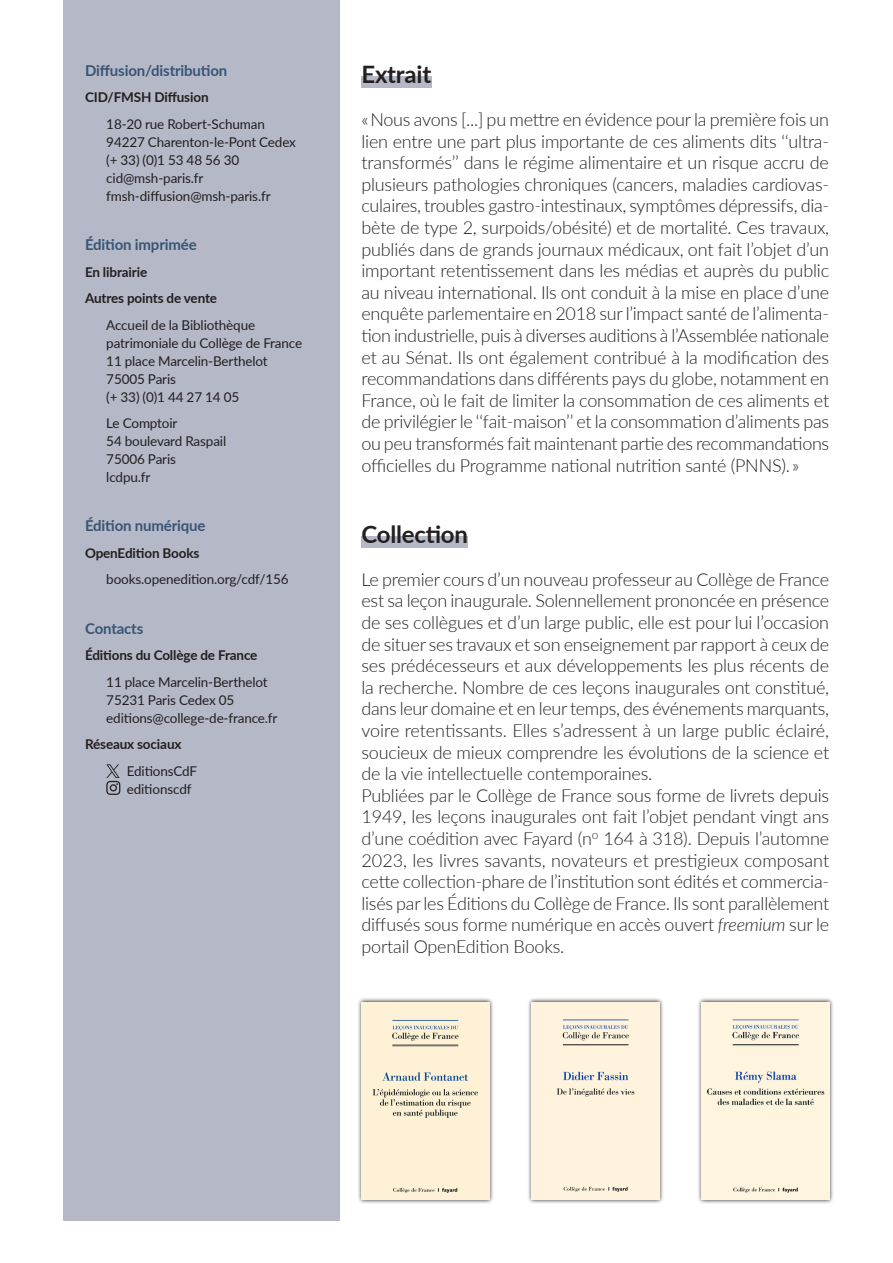
<style>
.page{position:relative;width:893px;height:1263px;background:#fff}
.page>*{position:absolute;margin:0;border:0;box-sizing:border-box;transform-origin:0 0}
.titre{font:700 24px "Lato";letter-spacing:-.01em;color:#231f20}
.extrait_dernier{font:300 18px/21.6px "Lato";letter-spacing:-.01em;color:#231f20;text-align:justify}
.texte{font:300 18px/21.6px "Lato";letter-spacing:-.01em;color:#231f20;text-align:justify}
.encadre_intertitre_1{font:700 15px "Lato";letter-spacing:-.01em;color:#385574}
.encadre_texte{font:13.5px/18px "Lato";letter-spacing:-.01em;color:#231f20}
.encadre_intertitre_2{font:700 13.5px "Lato";letter-spacing:-.01em;color:#231f20}
.encadre_reseaux{font:13.5px/18px "Lato";letter-spacing:-.01em;color:#231f20}
.s1{font-style:italic}
</style>
<div class="page">
<div style="left:361px;top:77px;width:71px;height:11px;background:#b4b8c7"></div>
<div style="left:361px;top:537px;width:107px;height:11px;background:#b4b8c7"></div>
<svg style="left:358px;top:998px;width:135px;height:206px;background:#d3d1cd"></svg>
<img style="left:361px;top:1002px;width:128px;height:197px">
<svg style="left:528px;top:998px;width:135px;height:205px;background:#d2d0cd"></svg>
<div style="left:531px;top:1002px;width:128px;height:197px;background:#fff3dd"></div>
<svg style="left:698px;top:998px;width:135px;height:206px;background:#d6d4d0"></svg>
<img style="left:702px;top:1002px;width:127px;height:197px">
<div style="left:64px;top:0;width:276px;height:1220px;background:#b4b8c7"></div>
<svg style="left:106px;top:764px;width:14px;height:31px"></svg>
<p class="encadre_intertitre_1" style="left:85px;top:59px;width:144px">Diffusion/distribution</p>
<p class="encadre_intertitre_2" style="left:85px;top:88px;width:125px">CID/FMSH Diffusion</p>
<p class="encadre_texte" style="left:106px;top:114px;width:191px">18-20 rue Robert-Schuman<br>94227 Charenton-le-Pont Cedex (+ 33) (0)1 53 48 56 30 cid@msh-paris.fr fmsh-diffusion@msh-paris.fr</p>
<p class="encadre_intertitre_1" style="left:85px;top:234px;width:113px">Édition imprimée</p>
<p class="encadre_intertitre_2" style="left:85px;top:262px;width:64px">En librairie</p>
<p class="encadre_intertitre_2" style="left:85px;top:288px;width:134px">Autres points de vente</p>
<p class="encadre_texte" style="left:106px;top:315px;width:197px">Accueil de la Bibliothèque patrimoniale du Collège de France<br>11 place Marcelin-Berthelot<br>75005 Paris<br>(+ 33) (0)1 44 27 14 05</p>
<p class="encadre_texte" style="left:106px;top:414px;width:121px">Le Comptoir<br>54 boulevard Raspail<br>75006 Paris<br>lcdpu.fr</p>
<p class="encadre_intertitre_1" style="left:85px;top:515px;width:122px">Édition numérique</p>
<p class="encadre_intertitre_2" style="left:85px;top:543px;width:116px">OpenEdition Books</p>
<p class="encadre_texte" style="left:106px;top:570px;width:184px">books.openedition.org/cdf/156</p>
<p class="encadre_intertitre_1" style="left:85px;top:617px;width:60px">Contacts</p>
<p class="encadre_intertitre_2" style="left:85px;top:645px;width:174px">Éditions du Collège de France</p>
<p class="encadre_texte" style="left:106px;top:672px;width:173px">11 place Marcelin-Berthelot<br>75231 Paris Cedex 05 editions@college-de-france.fr</p>
<p class="encadre_intertitre_2" style="left:85px;top:734px;width:98px">Réseaux sociaux</p>
<p class="encadre_reseaux" style="left:127px;top:761px;width:72px">EditionsCdF editionscdf</p>
<p class="titre" style="left:361px;top:57px;width:71px">Extrait</p>
<p class="extrait_dernier" style="left:361px;top:108px;width:469px">« Nous avons [...] pu mettre en évidence pour la première fois un lien entre une part plus importante de ces aliments dits ‘‘ultra&shy;transformés’’ dans le régime alimentaire et un risque accru de plusieurs pathologies chroniques (cancers, maladies cardiovas&shy;culaires, troubles gastro-intestinaux, symptômes dépressifs, dia&shy;bète de type 2, surpoids/obésité) et de mortalité. Ces travaux, publiés dans de grands journaux médicaux, ont fait l’objet d’un important retentissement dans les médias et auprès du public au niveau international. Ils ont conduit à la mise en place d’une enquête parlementaire en 2018 sur l’impact santé de l’alimenta&shy;tion industrielle, puis à diverses auditions à l’Assemblée nationale et au Sénat. Ils ont également contribué à la modification des recommandations dans différents pays du globe, notamment en France, où le fait de limiter la consommation de ces aliments et de privilégier le ‘‘fait-maison’’ et la consommation d’aliments pas ou peu transformés fait maintenant partie des recommandations officielles du Programme national nutrition santé (PNNS). »</p>
<p class="titre" style="left:361px;top:516px;width:108px">Collection</p>
<p class="texte" style="left:361px;top:568px;width:469px">Le premier cours d’un nouveau professeur au Collège de France est sa leçon inaugurale. Solennellement prononcée en présence de ses collègues et d’un large public, elle est pour lui l’occasion de situer ses travaux et son enseignement par rapport à ceux de ses prédécesseurs et aux développements les plus récents de la recherche. Nombre de ces leçons inaugurales ont constitué, dans leur domaine et en leur temps, des événements marquants, voire retentissants. Elles s’adressent à un large public éclairé, soucieux de mieux comprendre les évolutions de la science et de la vie intellectuelle contemporaines.</p>
<p class="texte" style="left:361px;top:784px;width:469px">Publiées par le Collège de France sous forme de livrets depuis 1949, les leçons inaugurales ont fait l’objet pendant vingt ans d’une coédition avec Fayard (n<sup>o</sup> 164 à 318). Depuis l’automne 2023, les livres savants, novateurs et prestigieux composant cette collection-phare de l’institution sont édités et commercia&shy;lisés par les Éditions du Collège de France. Ils sont parallèlement diffusés sous forme numérique en accès ouvert <span class="s1">freemium</span> sur le portail OpenEdition Books.</p>
</div>
